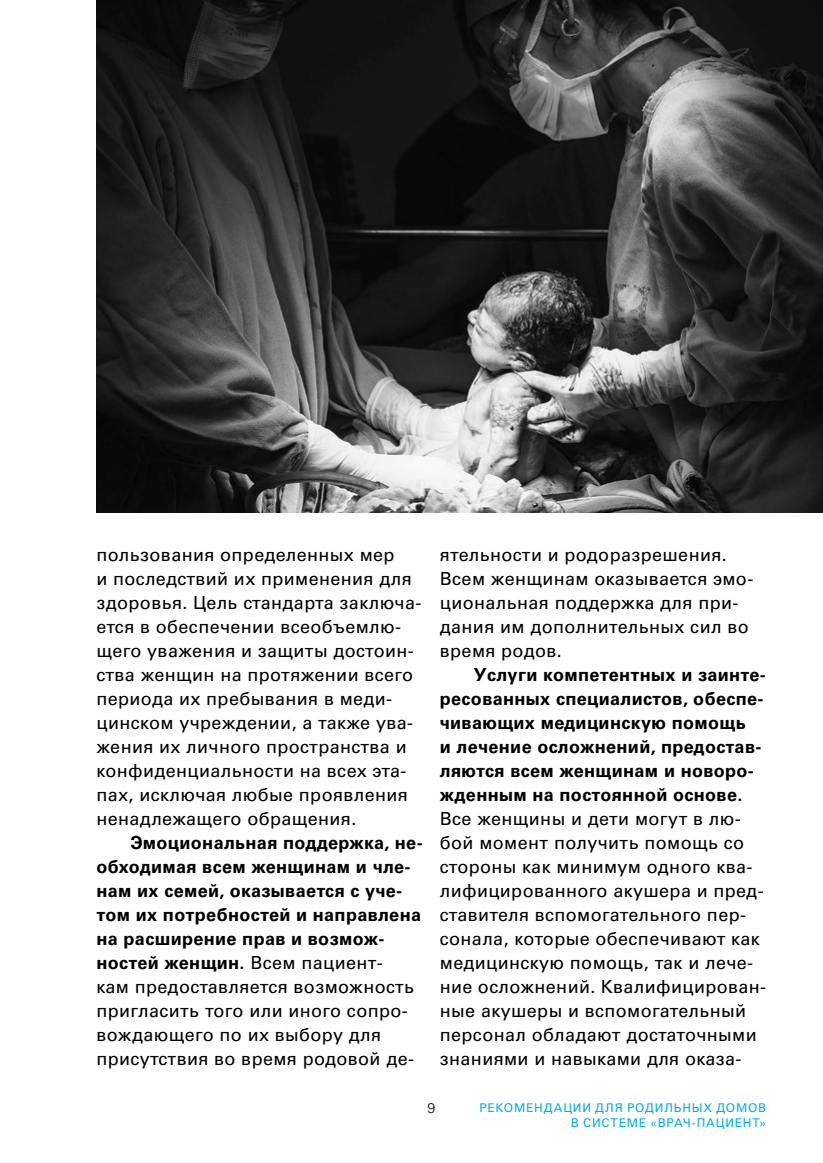
<style>
.page{position:relative;width:823px;height:1163px;background:#fff}
.page>*{position:absolute;margin:0;border:0;box-sizing:border-box;transform-origin:0 0}
.t1{font:18px/24px "Univers LTCYR 55 Roman";letter-spacing:.02em;color:#000}
.t2{font:700 18px/24px "Univers LTCYR 65";letter-spacing:.02em;color:#000}
.t3{font:300 14px "Univers LTCYR 45";color:#000}
.t4{font:12px/14.4px "Univers LTCYR 55 Roman";letter-spacing:.065em;color:#00aeef;text-align:right}
.s1{font-family:"Univers LTCYR 55 Roman";font-weight:400}
</style>
<div class="page">
<img style="left:96px;top:0;width:726px;height:512px">
<p class="t1" style="left:96px;top:542px;width:326px">пользования определенных мер<br>и последствий их применения для здоровья. Цель стандарта заключа&shy;ется в обеспечении всеобъемлю&shy;щего уважения и защиты достоин&shy;ства женщин на протяжении всего периода их пребывания в меди&shy;цинском учреждении, а также ува&shy;жения их личного пространства и конфиденциальности на всех эта&shy;пах, исключая любые проявления ненадлежащего обращения.</p>
<p class="t2" style="left:96px;top:829px;width:327px;text-indent:34px">Эмоциональная поддержка, не&shy;обходимая всем женщинам и чле&shy;нам их семей, оказывается с уче&shy;том их потребностей и направлена на расширение прав и возмож&shy;ностей женщин. <span class="s1">Всем пациент-</span></p>
<p class="t1" style="left:96px;top:973px;width:319px">кам предоставляется возможность пригласить того или иного сопро&shy;вождающего по их выбору для присутствия во время родовой де-</p>
<p class="t1" style="left:439px;top:541px;width:315px">ятельности и родоразрешения.<br>Всем женщинам оказывается эмо&shy;циональная поддержка для при&shy;дания им дополнительных сил во время родов.</p>
<p class="t2" style="left:439px;top:661px;width:327px;text-indent:34px">Услуги компетентных и заинте&shy;ресованных специалистов, обеспе&shy;чивающих медицинскую помощь<br>и лечение осложнений, предостав&shy;ляются всем женщинам и новоро&shy;жденным на постоянной основе.</p>
<p class="t1" style="left:439px;top:805px;width:327px">Все женщины и дети могут в лю&shy;бой момент получить помощь со стороны как минимум одного ква&shy;лифицированного акушера и пред&shy;ставителя вспомогательного пер&shy;сонала, которые обеспечивают как медицинскую помощь, так и лече&shy;ние осложнений. Квалифицирован&shy;ные акушеры и вспомогательный персонал обладают достаточными знаниями и навыками для оказа-</p>
<p class="t3" style="left:427px;top:1099px;width:9px">9</p>
<p class="t4" style="left:479px;top:1099px;width:288px">РЕКОМЕНДАЦИИ ДЛЯ РОДИЛЬНЫХ ДОМОВ<br>В СИСТЕМЕ «ВРАЧ-ПАЦИЕНТ»</p>
</div>
